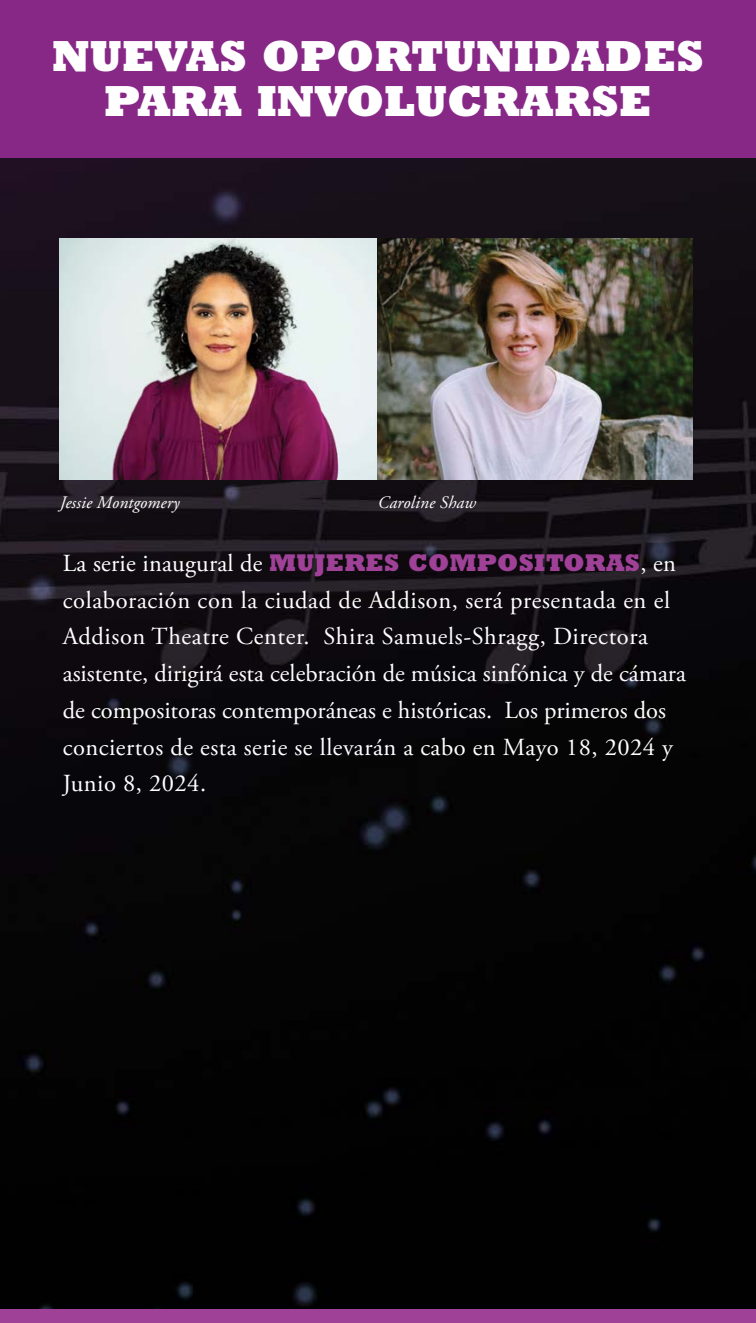
<style>
.page{position:relative;width:756px;height:1323px;background:#fff}
.page>*{position:absolute;margin:0;border:0;box-sizing:border-box;transform-origin:0 0}
.t1{font:800 44.1px/44.1px "Rockwell Std";color:#fff;text-align:center}
.t2{font:24.5px/36.8px "Adobe Garamond Pro";letter-spacing:.015em;color:#fff}
.t3{font:italic 17.5px "Adobe Garamond Pro";letter-spacing:.01em;color:#fff}
.s1{font-family:"Rockwell Std";font-weight:800;color:#9e4197}
</style>
<div class="page">
<img style="left:0;top:157px;width:756px;height:1152px">
<div style="left:0;top:0;width:756px;height:157px;background:#872887"></div>
<div style="left:0;top:1309px;width:756px;height:14px;background:#9e4197"></div>
<img style="left:60px;top:238px;width:633px;height:242px">
<h1 class="t1" style="left:52px;top:33px;width:653px">NUEVAS OPORTUNIDADES<br>PARA INVOLUCRARSE</h1>
<p class="t3" style="left:60px;top:492px;width:121px">Jessie Montgomery</p>
<p class="t3" style="left:378px;top:492px;width:100px">Caroline Shaw</p>
<p class="t2" style="left:63px;top:546px;width:625px">La serie inaugural de <span class="s1">MUJERES COMPOSITORAS</span>, en colaboración con la ciudad de Addison, será presentada en el Addison Theatre Center. Shira Samuels-Shragg, Directora asistente, dirigirá esta celebración de música sinfónica y de cámara de compositoras contemporáneas e históricas. Los primeros dos conciertos de esta serie se llevarán a cabo en Mayo 18, 2024 y Junio 8, 2024.</p>
</div>
